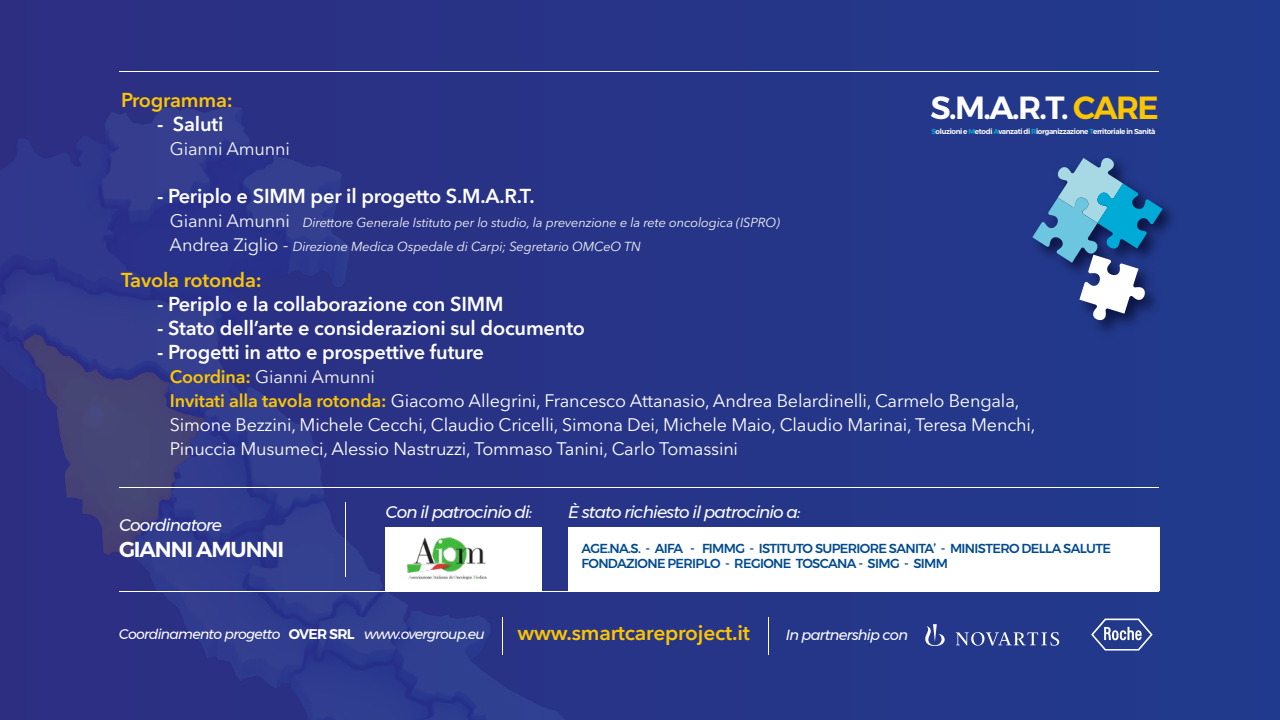
<style>
.page{position:relative;width:1280px;height:720px;background:#243789}
.page>*{position:absolute;margin:0;border:0;box-sizing:border-box;transform-origin:0 0}
.t1{font:600 31.9px "Montserrat";color:#fff}
.t2{font:600 21.5px "Montserrat";letter-spacing:-.05em;color:#fff}
.t3{font:600 21px "Avenir Next LT Pro";letter-spacing:-.01em;color:#fbc502}
.t4{font:600 20px "Avenir Next LT Pro";letter-spacing:-.01em;color:#fff}
.t5{font:600 20px "Avenir Next LT Pro";letter-spacing:-.01em;color:#fbc502}
.t6{font:18px/24px "Avenir Next LT Pro";letter-spacing:-.01em;color:#fff}
.t7{font:18px "Avenir Next LT Pro";letter-spacing:-.01em;color:#f5f5f5}
.t8{font:italic 16.9px "Montserrat";letter-spacing:-.05em;color:#fff}
.t9{font:italic 14.6px "Montserrat";letter-spacing:-.05em;color:#fff}
.t10{font:italic 14px "Montserrat";letter-spacing:-.05em;color:#fff}
.t11{font:italic 13px/24px "Avenir Next LT Pro";letter-spacing:-.01em;color:#f5f5f5}
.t12{font:500 13px/15.6px "Montserrat";letter-spacing:-.05em;color:#004a90}
.t13{font:600 7.2px "Montserrat";letter-spacing:-.05em;color:#fff}
.s1{font-style:normal;font-size:18px}
.s2{font-weight:600;color:#fbc502}
.s3{color:#f5f5f5}
.s4{color:#fbc502}
.s5{color:#00aad7}
.s6{font-weight:600;font-style:normal}
</style>
<div class="page">
<img style="left:0;top:106px;width:620px;height:614px">
<svg style="left:23px;top:334px;width:181px;height:223px"></svg>
<svg style="left:1091px;top:619px;width:62px;height:32px"></svg>
<svg style="left:925px;top:624px;width:134px;height:22px"></svg>
<hr style="left:119px;top:487px;width:1040px;height:1px;background:#fff">
<hr style="left:119px;top:71px;width:1040px;height:1px;background:#fff">
<hr style="left:119px;top:591px;width:1040px;height:1px;background:#fff">
<svg style="left:1032px;top:157px;width:131px;height:164px"></svg>
<hr style="left:345px;top:502px;width:1px;height:75px;background:#fff">
<hr style="left:502px;top:617px;width:1px;height:38px;background:#fff">
<hr style="left:768px;top:617px;width:1px;height:38px;background:#fff">
<div style="left:568px;top:527px;width:591px;height:63px;background:#fff"></div>
<div style="left:386px;top:527px;width:156px;height:63px;background:#fff"></div>
<img style="left:406px;top:537px;width:81px;height:43px">
<p class="t5" style="left:121px;top:88px;width:113px">Programma:</p>
<p class="t4" style="left:157px;top:112px;width:68px">- Saluti</p>
<p class="t7" style="left:170px;top:138px;width:121px">Gianni Amunni</p>
<p class="t4" style="left:157px;top:184px;width:379px">- Periplo e SIMM per il progetto S.M.A.R.T.</p>
<p class="t11" style="left:170px;top:210px;width:612px"><span class="s1">Gianni Amunni</span> Direttore Generale Istituto per lo studio, la prevenzione e la rete oncologica (ISPRO)<br><span class="s1">Andrea Ziglio -</span> Direzione Medica Ospedale di Carpi; Segretario OMCeO TN</p>
<p class="t5" style="left:121px;top:268px;width:142px">Tavola rotonda:</p>
<p class="t4" style="left:157px;top:292px;width:348px">- Periplo e la collaborazione con SIMM</p>
<p class="t4" style="left:157px;top:316px;width:430px">- Stato dell’arte e considerazioni sul documento</p>
<p class="t4" style="left:157px;top:340px;width:328px">- Progetti in atto e prospettive future</p>
<p class="t6" style="left:170px;top:365px;width:867px"><span class="s2">Coordina:</span> <span class="s3">Gianni Amunni<br></span><span class="s2">Invitati alla tavola rotonda:</span> Giacomo Allegrini, Francesco Attanasio, Andrea Belardinelli, Carmelo Bengala, Simone Bezzini, Michele Cecchi, Claudio Cricelli, Simona Dei, Michele Maio, Claudio Marinai, Teresa Menchi, Pinuccia Musumeci, Alessio Nastruzzi, Tommaso Tanini, Carlo Tomassini</p>
<h1 class="t1" style="left:931px;top:83px;width:230px">S.M.A.R.T. <span class="s4">CARE</span></h1>
<p class="t13" style="left:931px;top:126px;width:226px"><span class="s5">S</span>oluzioni e <span class="s5">M</span>etodi <span class="s5">A</span>vanzati di <span class="s5">R</span>iorganizzazione <span class="s5">T</span>erritoriale in Sanità</p>
<p class="t8" style="left:119px;top:512px;width:104px">Coordinatore</p>
<p class="t2" style="left:119px;top:532px;width:167px">GIANNI AMUNNI</p>
<p class="t8" style="left:386px;top:499px;width:148px">Con il patrocinio di:</p>
<p class="t8" style="left:568px;top:499px;width:234px">È stato richiesto il patrocinio a:</p>
<p class="t12" style="left:582px;top:540px;width:531px">AGE.NA.S. - AIFA - FIMMG - ISTITUTO SUPERIORE SANITA’ - MINISTERO DELLA SALUTE<br>FONDAZIONE PERIPLO - REGIONE TOSCANA - SIMG - SIMM</p>
<p class="t3" style="left:517px;top:620px;width:234px">www.smartcareproject.it</p>
<p class="t10" style="left:119px;top:624px;width:368px">Coordinamento progetto <span class="s6">OVER SRL</span> www.overgroup.eu</p>
<p class="t9" style="left:786px;top:624px;width:124px">In partnership con</p>
</div>
